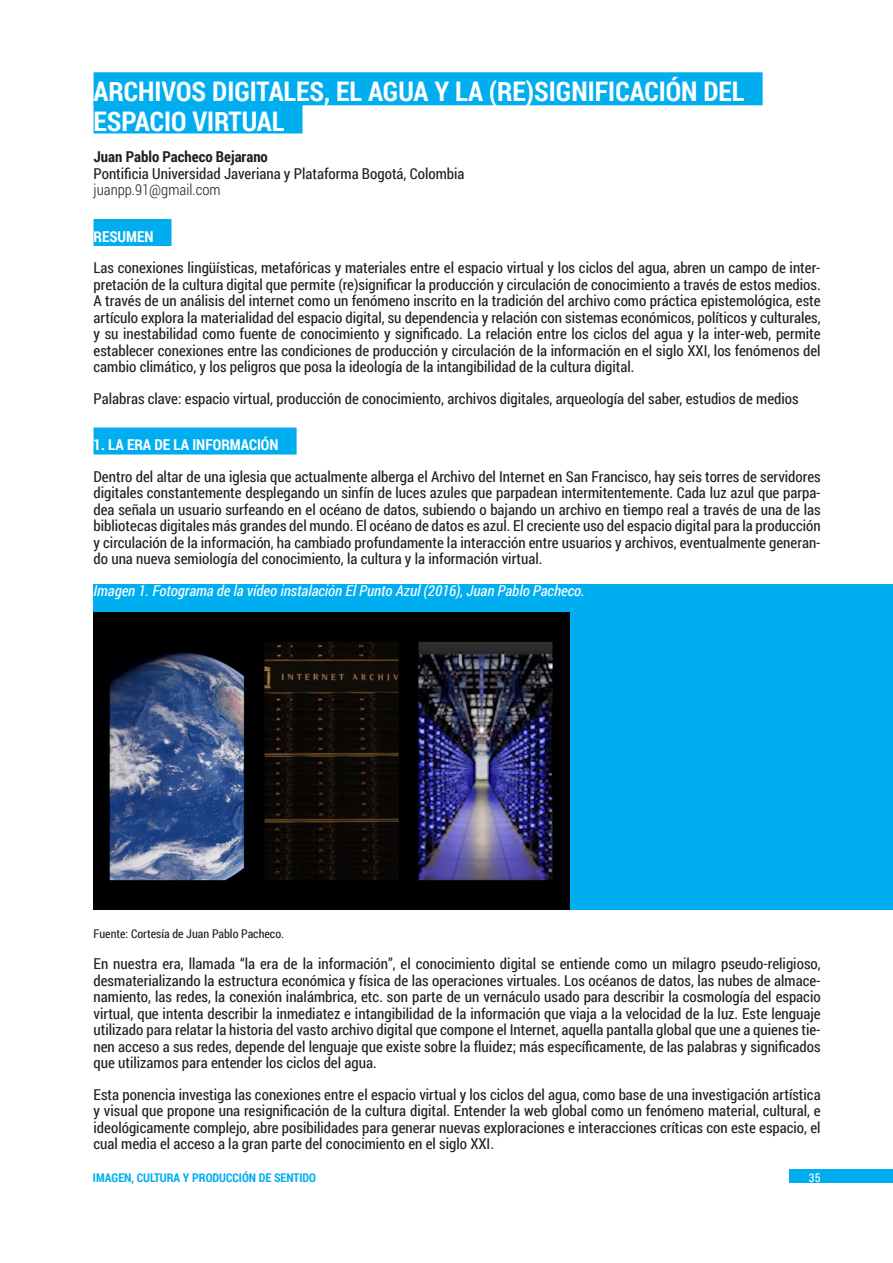
<style>
.page{position:relative;width:893px;height:1263px;background:#fff}
.page>*{position:absolute;margin:0;border:0;box-sizing:border-box;transform-origin:0 0}
.Título_CV{font:700 27px/29.7px "Roboto Condensed";color:#fff}
.Normal_CV{font:15px/16.5px "Roboto Condensed";color:#231f20;text-align:justify}
.Keywords_Normal_CV{font:15px "Roboto Condensed";color:#231f20}
.Imagen_Tabla_CV{font:italic 15px "Roboto Condensed";color:#fff}
.Universidad_Autor_a{font:15px "Roboto Condensed";color:#231f20}
.Sección_CV{font:700 15px "Roboto Condensed";color:#fff}
.Nombre_Autor_a_Norma{font:700 15px "Roboto Condensed";color:#231f20}
.Mail_pos_Univ_Autor{font:300 15px "Roboto Condensed";color:#231f20}
.t1{font:700 12px "Roboto Condensed";color:#00aeef}
.Pie_de_Imagen_Tabla{font:12px "Roboto Condensed";color:#231f20}
.t2{font:12px "Roboto Condensed";color:#fff}
</style>
<div class="page">
<div style="left:789px;top:1169px;width:104px;height:14px;background:#00aeef"></div>
<div style="left:94px;top:584px;width:799px;height:326px;background:#00aeef"></div>
<div style="left:94px;top:72px;width:669px;height:33px;background:#00aeef"></div>
<div style="left:94px;top:100px;width:208px;height:33px;background:#00aeef"></div>
<div style="left:94px;top:219px;width:77px;height:27px;background:#00aeef"></div>
<div style="left:94px;top:427px;width:203px;height:27px;background:#00aeef"></div>
<img style="left:94px;top:612px;width:476px;height:298px">
<p class="Título_CV" style="left:94px;top:75px;width:652px">ARCHIVOS DIGITALES, EL AGUA Y LA (RE)SIGNIFICACIÓN DEL<br>ESPACIO VIRTUAL</p>
<p class="Nombre_Autor_a_Norma" style="left:94px;top:146px;width:176px">Juan Pablo Pacheco Bejarano</p>
<p class="Universidad_Autor_a" style="left:94px;top:163px;width:372px">Pontificia Universidad Javeriana y Plataforma Bogotá, Colombia</p>
<p class="Mail_pos_Univ_Autor" style="left:94px;top:179px;width:128px">juanpp.91@gmail.com</p>
<p class="Sección_CV" style="left:94px;top:226px;width:61px">RESUMEN</p>
<p class="Normal_CV" style="left:94px;top:259px;width:729px">Las conexiones lingüísticas, metafóricas y materiales entre el espacio virtual y los ciclos del agua, abren un campo de inter&shy;pretación de la cultura digital que permite (re)significar la producción y circulación de conocimiento a través de estos medios.<br>A través de un análisis del internet como un fenómeno inscrito en la tradición del archivo como práctica epistemológica, este artículo explora la materialidad del espacio digital, su dependencia y relación con sistemas económicos, políticos y culturales, y su inestabilidad como fuente de conocimiento y significado. La relación entre los ciclos del agua y la inter-web, permite establecer conexiones entre las condiciones de producción y circulación de la información en el siglo XXI, los fenómenos del cambio climático, y los peligros que posa la ideología de la intangibilidad de la cultura digital.</p>
<p class="Keywords_Normal_CV" style="left:94px;top:388px;width:707px">Palabras clave: espacio virtual, producción de conocimiento, archivos digitales, arqueología del saber, estudios de medios</p>
<p class="Sección_CV" style="left:94px;top:434px;width:187px">1. LA ERA DE LA INFORMACIÓN</p>
<p class="Normal_CV" style="left:94px;top:467px;width:729px">Dentro del altar de una iglesia que actualmente alberga el Archivo del Internet en San Francisco, hay seis torres de servidores digitales constantemente desplegando un sinfín de luces azules que parpadean intermitentemente. Cada luz azul que parpa&shy;dea señala un usuario surfeando en el océano de datos, subiendo o bajando un archivo en tiempo real a través de una de las bibliotecas digitales más grandes del mundo. El océano de datos es azul. El creciente uso del espacio digital para la producción y circulación de la información, ha cambiado profundamente la interacción entre usuarios y archivos, eventualmente generan&shy;do una nueva semiología del conocimiento, la cultura y la información virtual.</p>
<p class="Imagen_Tabla_CV" style="left:94px;top:580px;width:493px">Imagen 1. Fotograma de la vídeo instalación El Punto Azul (2016), Juan Pablo Pacheco.</p>
<p class="Pie_de_Imagen_Tabla" style="left:94px;top:925px;width:192px">Fuente: Cortesía de Juan Pablo Pacheco.</p>
<p class="Normal_CV" style="left:94px;top:955px;width:729px">En nuestra era, llamada “la era de la información”, el conocimiento digital se entiende como un milagro pseudo-religioso, desmaterializando la estructura económica y física de las operaciones virtuales. Los océanos de datos, las nubes de almace&shy;namiento, las redes, la conexión inalámbrica, etc. son parte de un vernáculo usado para describir la cosmología del espacio virtual, que intenta describir la inmediatez e intangibilidad de la información que viaja a la velocidad de la luz. Este lenguaje utilizado para relatar la historia del vasto archivo digital que compone el Internet, aquella pantalla global que une a quienes tie&shy;nen acceso a sus redes, depende del lenguaje que existe sobre la fluidez; más específicamente, de las palabras y significados que utilizamos para entender los ciclos del agua.</p>
<p class="Normal_CV" style="left:94px;top:1086px;width:729px">Esta ponencia investiga las conexiones entre el espacio virtual y los ciclos del agua, como base de una investigación artística y visual que propone una resignificación de la cultura digital. Entender la web global como un fenómeno material, cultural, e ideológicamente complejo, abre posibilidades para generar nuevas exploraciones e interacciones críticas con este espacio, el cual media el acceso a la gran parte del conocimiento en el siglo XXI.</p>
<p class="t1" style="left:93px;top:1169px;width:225px">IMAGEN, CULTURA Y PRODUCCIÓN DE SENTIDO</p>
<p class="t2" style="left:809px;top:1169px;width:13px">35</p>
</div>
